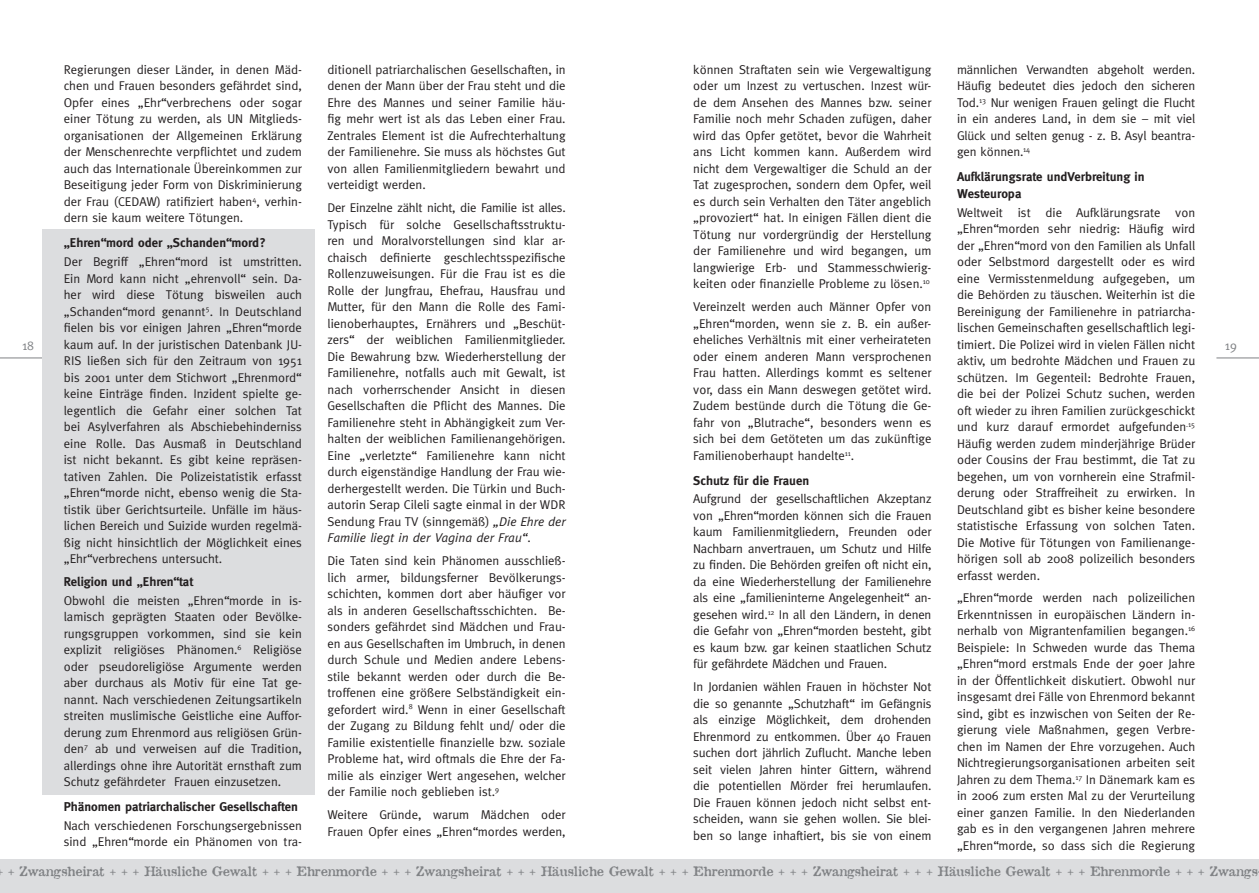
<style>
.page{position:relative;width:1259px;height:893px;background:#fff}
.page>*{position:absolute;margin:0;border:0;box-sizing:border-box;transform-origin:0 0}
.t1{font:12.75px/16.5px "Meta";color:#231f20;text-align:justify}
.t2{font:700 12.75px/16.5px "Meta";color:#231f20}
.t3{font:12.75px "Attic Antique";color:#808285}
.t4{font:12.75px "Meta";color:#808285}
.s1{font-style:italic}
</style>
<div class="page">
<hr style="left:0;top:358px;width:43px;height:1px;background:#808285">
<div style="left:0;top:859px;width:629px;height:34px;background:#dcdddf"></div>
<hr style="left:1216px;top:358px;width:43px;height:1px;background:#808285">
<div style="left:629px;top:859px;width:630px;height:34px;background:#dcdddf"></div>
<div style="left:43px;top:230px;width:272px;height:565px;background:#dcdddf"></div>
<p class="t4" style="left:22px;top:338px;width:12px">18</p>
<p class="t1" style="left:64px;top:61px;width:240px">Regierungen dieser Länder, in denen Mäd&shy;chen und Frauen besonders gefährdet sind, Opfer eines „Ehr“verbrechens oder sogar einer Tötung zu werden, als UN Mitglieds&shy;organisationen der Allgemeinen Erklärung der Menschenrechte verpflichtet und zudem auch das Internationale Übereinkommen zur Beseitigung jeder Form von Diskriminierung der Frau (CEDAW) ratifiziert haben<sup>4</sup>, verhin&shy;dern sie kaum weitere Tötungen.</p>
<p class="t2" style="left:64px;top:235px;width:203px">„Ehren“mord oder „Schanden“mord?</p>
<p class="t1" style="left:64px;top:253px;width:240px">Der Begriff „Ehren“mord ist umstritten.<br>Ein Mord kann nicht „ehrenvoll“ sein. Da&shy;her wird diese Tötung bisweilen auch „Schanden“mord genannt<sup>5</sup> . In Deutschland fielen bis vor einigen Jahren „Ehren“morde kaum auf. In der juristischen Datenbank JU-RIS ließen sich für den Zeitraum von 1951 bis 2001 unter dem Stichwort „Ehrenmord“ keine Einträge finden. Inzident spielte ge&shy;legentlich die Gefahr einer solchen Tat bei Asylverfahren als Abschiebehinderniss eine Rolle. Das Ausmaß in Deutschland ist nicht bekannt. Es gibt keine repräsen&shy;tativen Zahlen. Die Polizeistatistik erfasst „Ehren“morde nicht, ebenso wenig die Sta&shy;tistik über Gerichtsurteile. Unfälle im häus&shy;lichen Bereich und Suizide wurden regelmä&shy;ßig nicht hinsichtlich der Möglichkeit eines „Ehr“verbrechens untersucht.</p>
<p class="t2" style="left:64px;top:573px;width:131px">Religion und „Ehren“tat</p>
<p class="t1" style="left:64px;top:592px;width:240px">Obwohl die meisten „Ehren“morde in is&shy;lamisch geprägten Staaten oder Bevölke&shy;rungsgruppen vorkommen, sind sie kein explizit religiöses Phänomen.<sup>6</sup> Religiöse oder pseudoreligiöse Argumente werden aber durchaus als Motiv für eine Tat ge&shy;nannt. Nach verschiedenen Zeitungsartikeln streiten muslimische Geistliche eine Auffor&shy;derung zum Ehrenmord aus religiösen Grün&shy;den<sup>7</sup> ab und verweisen auf die Tradition, allerdings ohne ihre Autorität ernsthaft zum Schutz gefährdeter Frauen einzusetzen.</p>
<p class="t2" style="left:64px;top:798px;width:236px">Phänomen patriarchalischer Gesellschaften</p>
<p class="t1" style="left:64px;top:817px;width:240px">Nach verschiedenen Forschungsergebnissen sind „Ehren“morde ein Phänomen von tra-</p>
<p class="t1" style="left:327px;top:61px;width:240px">ditionell patriarchalischen Gesellschaften, in denen der Mann über der Frau steht und die Ehre des Mannes und seiner Familie häu&shy;fig mehr wert ist als das Leben einer Frau.<br>Zentrales Element ist die Aufrechterhaltung der Familienehre. Sie muss als höchstes Gut von allen Familienmitgliedern bewahrt und verteidigt werden.</p>
<p class="t1" style="left:327px;top:199px;width:240px">Der Einzelne zählt nicht, die Familie ist alles.<br>Typisch für solche Gesellschaftsstruktu&shy;ren und Moralvorstellungen sind klar ar&shy;chaisch definierte geschlechtsspezifische Rollenzuweisungen. Für die Frau ist es die Rolle der Jungfrau, Ehefrau, Hausfrau und Mutter, für den Mann die Rolle des Fami&shy;lienoberhauptes, Ernährers und „Beschüt&shy;zers“ der weiblichen Familienmitglieder.<br>Die Bewahrung bzw. Wiederherstellung der Familienehre, notfalls auch mit Gewalt, ist nach vorherrschender Ansicht in diesen Gesellschaften die Pflicht des Mannes. Die Familien-ehre steht in Abhängigkeit zum Ver&shy;halten der weiblichen Familienangehörigen.<br>Eine „verletzte“ Familienehre kann nicht durch eigenständige Handlung der Frau wie&shy;derhergestellt werden. Die Türkin und Buch&shy;autorin Serap Cileli sagte einmal in der WDR Sendung Frau TV (sinngemäß) <span class="s1">„Die Ehre der Familie liegt in der Vagina der Frau“.</span></p>
<p class="t1" style="left:327px;top:552px;width:240px">Die Taten sind kein Phänomen ausschließ&shy;lich armer, bildungsferner Bevölkerungs&shy;schichten, kommen dort aber häufiger vor als in anderen Gesellschaftsschichten. Be&shy;sonders gefährdet sind Mädchen und Frau&shy;en aus Gesellschaften im Umbruch, in denen durch Schule und Medien andere Lebens&shy;stile bekannt werden oder durch die Be&shy;troffenen eine größere Selbständigkeit ein&shy;gefordert wird.<sup>8</sup> Wenn in einer Gesellschaft der Zugang zu Bildung fehlt und/ oder die Familie existentielle finanzielle bzw. soziale Probleme hat, wird oftmals die Ehre der Fa&shy;milie als einziger Wert angesehen, welcher der Familie noch geblieben ist.<sup>9</sup></p>
<p class="t1" style="left:327px;top:806px;width:240px">Weitere Gründe, warum Mädchen oder<br>Frauen Opfer eines „Ehren“mordes werden,</p>
<p class="t1" style="left:693px;top:61px;width:240px">können Straftaten sein wie Vergewaltigung oder um Inzest zu vertuschen. Inzest wür&shy;de dem Ansehen des Mannes bzw. seiner Familie noch mehr Schaden zufügen, daher wird das Opfer getötet, bevor die Wahrheit ans Licht kommen kann. Außerdem wird nicht dem Vergewaltiger die Schuld an der Tat zugesprochen, sondern dem Opfer, weil es durch sein Verhalten den Täter angeblich „provoziert“ hat. In einigen Fällen dient die Tötung nur vordergründig der Herstellung der Familienehre und wird begangen, um langwierige Erb- und Stammesschwierig&shy;keiten oder finanzielle Probleme zu lösen.<sup>10</sup></p>
<p class="t1" style="left:693px;top:298px;width:240px">Vereinzelt werden auch Männer Opfer von „Ehren“morden, wenn sie z. B. ein außer&shy;eheliches Verhältnis mit einer verheirateten oder einem anderen Mann versprochenen Frau hatten. Allerdings kommt es seltener vor, dass ein Mann deswegen getötet wird.<br>Zudem bestünde durch die Tötung die Ge&shy;fahr von „Blutrache“, besonders wenn es sich bei dem Getöteten um das zukünftige Familienoberhaupt handelte<sup>11</sup>.</p>
<p class="t2" style="left:693px;top:472px;width:117px">Schutz für die Frauen</p>
<p class="t1" style="left:693px;top:491px;width:240px">Aufgrund der gesellschaftlichen Akzeptanz von „Ehren“morden können sich die Frauen kaum Familienmitgliedern, Freunden oder Nachbarn anvertrauen, um Schutz und Hilfe zu finden. Die Behörden greifen oft nicht ein, da eine Wiederherstellung der Familienehre als eine „familieninterne Angelegenheit“ an&shy;gesehen wird.<sup>12</sup> In all den Ländern, in denen die Gefahr von „Ehren“morden besteht, gibt es kaum bzw. gar keinen staatlichen Schutz für gefährdete Mädchen und Frauen.</p>
<p class="t1" style="left:693px;top:678px;width:240px">In Jordanien wählen Frauen in höchster Not die so genannte „Schutzhaft“ im Gefängnis als einzige Möglichkeit, dem drohenden Ehren- mord zu entkommen. Über 40 Frauen suchen dort jährlich Zuflucht. Manche leben seit vielen Jahren hinter Gittern, während die potentiellen Mörder frei herumlaufen.<br>Die Frauen können jedoch nicht selbst ent&shy;scheiden, wann sie gehen wollen. Sie blei&shy;ben so lange inhaftiert, bis sie von einem</p>
<p class="t1" style="left:957px;top:61px;width:240px">männlichen Verwandten abgeholt werden.<br>Häufig bedeutet dies jedoch den sicheren Tod.<sup>13</sup> Nur wenigen Frauen gelingt die Flucht in ein anderes Land, in dem sie – mit viel Glück und selten genug - z. B. Asyl beantra&shy;gen können.<sup>14</sup></p>
<p class="t2" style="left:957px;top:169px;width:189px">Aufklärungsrate undVerbreitung in<br>Westeuropa</p>
<p class="t1" style="left:957px;top:204px;width:240px">Weltweit ist die Aufklärungsrate von „Ehren“morden sehr niedrig: Häufig wird der „Ehren“mord von den Familien als Unfall oder Selbstmord dargestellt oder es wird eine Vermisstenmeldung aufgegeben, um die Behörden zu täuschen. Weiterhin ist die Bereinigung der Familienehre in patriarcha&shy;lischen Gemeinschaften gesellschaftlich legi&shy;timiert. Die Polizei wird in vielen Fällen nicht aktiv, um bedrohte Mädchen und Frauen zu schützen. Im Gegenteil: Bedrohte Frauen, die bei der Polizei Schutz suchen, werden oft wieder zu ihren Familien zurückgeschickt und kurz darauf ermordet aufgefunden<sup>.15<br></sup>Häufig werden zudem minderjährige Brüder oder Cousins der Frau bestimmt, die Tat zu begehen, um von vornherein eine Strafmil&shy;derung oder Straffreiheit zu erwirken. In Deutschland gibt es bisher keine besondere statistische Erfassung von solchen Taten.<br>Die Motive für Tötungen von Familienange&shy;hörigen soll ab 2008 polizeilich besonders erfasst werden.</p>
<p class="t1" style="left:957px;top:590px;width:240px">„Ehren“morde werden nach polizeilichen Erkenntnissen in europäischen Ländern in&shy;nerhalb von Migrantenfamilien begangen.<sup>16<br></sup>Beispiele: In Schweden wurde das Thema „Ehren“mord erstmals Ende der 90er Jahre in der Öffentlichkeit diskutiert. Obwohl nur insgesamt drei Fälle von Ehrenmord bekannt sind, gibt es inzwischen von Seiten der Re&shy;gierung viele Maßnahmen, gegen Verbre&shy;chen im Namen der Ehre vorzugehen. Auch Nichtregierungsorganisationen arbeiten seit Jahren zu dem Thema.<sup>17</sup> In Dänemark kam es in 2006 zum ersten Mal zu der Verurteilung einer ganzen Familie. In den Niederlanden gab es in den vergangenen Jahren mehrere „Ehren“morde, so dass sich die Regierung</p>
<p class="t4" style="left:1225px;top:338px;width:13px">19</p>
<p class="t3" style="left:8px;top:863px;width:1251px">+ Zwangsheirat + + + Häusliche Gewalt + + + Ehrenmorde + + + Zwangsheirat + + + Häusliche Gewalt + + + Ehrenmorde + + + Zwangsheirat + + + Häusliche Gewalt + + + Ehrenmorde + + + Zwangs</p>
</div>
